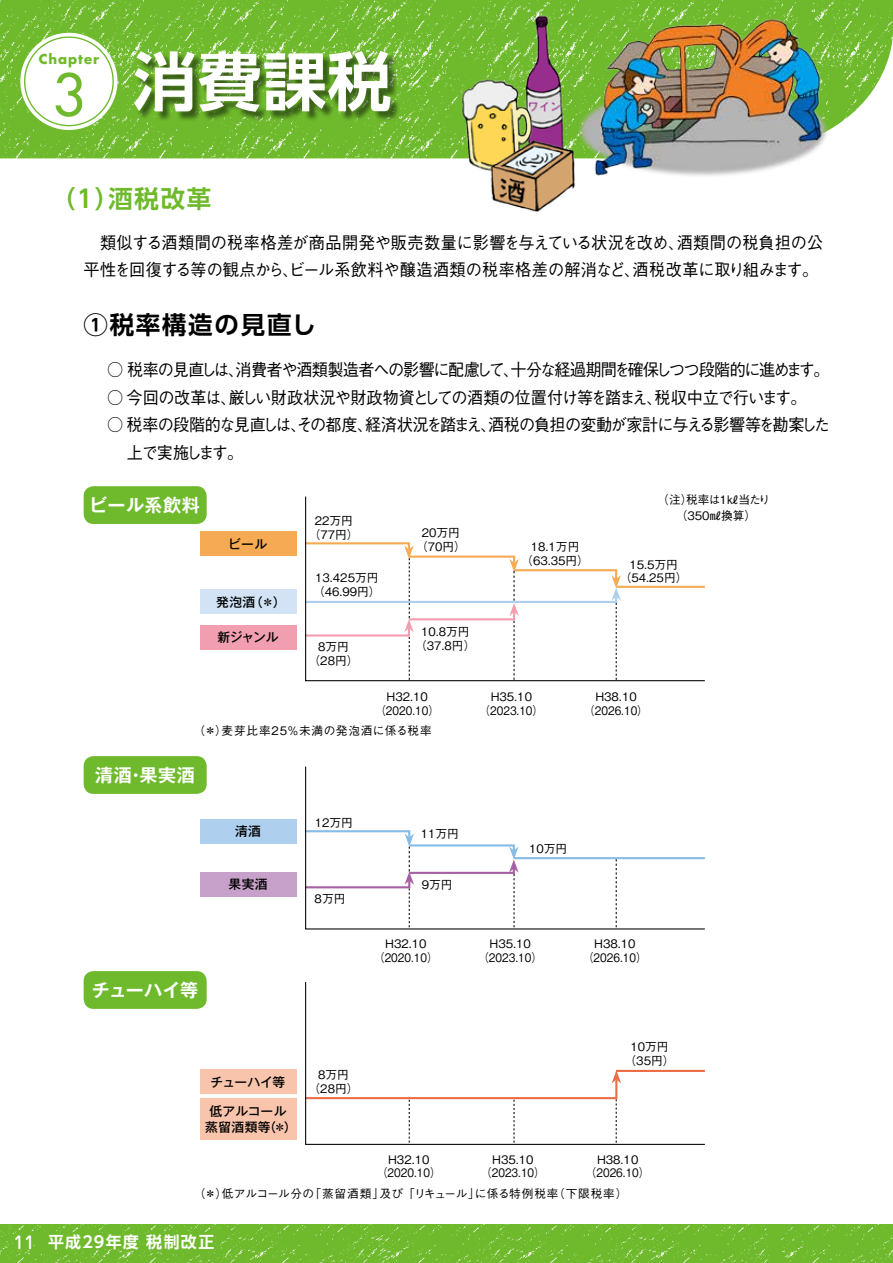
<style>
.page{position:relative;width:893px;height:1263px;background:#fff}
.page>*{position:absolute;margin:0;border:0;box-sizing:border-box;transform-origin:0 0}
.t1{font:700 63.6px "UD Shin Go Pro De";color:#fff}
.t2{font:56.55px "Futura";color:#6fba2c}
.t3{font:700 24.45px "UD Shin Go Pro De";letter-spacing:.07em;color:#000}
.t4{font:700 24.45px "UD Shin Go Pro De";color:#6fba2c}
.t5{font:700 18px "Gothic MB101 Pro De";letter-spacing:.03em;color:#fff}
.t6{font:500 16.95px/27.6px "Gothic BBB Pro";color:#000;scale:.95 1}
.t7{font:500 16.95px/27.6px "Gothic BBB Pro";letter-spacing:-.065em;color:#000;scale:.95 1}
.t8{font:500 16.95px "Gothic BBB Pro";letter-spacing:-.07em;color:#000;scale:.95 1}
.t9{font:500 16.95px "Gothic BBB Pro";letter-spacing:-.04em;color:#000;scale:.95 1}
.t10{font:500 16.95px "Jun 34 Pro";color:#fff}
.t11{font:700 15.9px "UD Shin Go Pro De";letter-spacing:.08em;color:#fff}
.t12{font:700 13.35px "Futura";letter-spacing:.07em;color:#6fba2c}
.t13{font:500 12.75px/15.9px "Gothic MB101 Pro";letter-spacing:.03em;color:#000;text-align:center}
.t14{font:500 11.7px/13.8px "Gothic BBB Pro";color:#000;text-align:center}
.t15{font:500 11.7px "Gothic BBB Pro";letter-spacing:.025em;color:#000}
.t16{font:500 11.7px "Gothic BBB Pro";letter-spacing:.07em;color:#000}
</style>
<div class="page">
<img style="left:0;top:0;width:893px;height:158px">
<img style="left:889px;top:0;width:4px;height:35px">
<div style="left:136px;top:53px;width:265px;height:69px;background:#000;opacity:.5"></div>
<div style="left:20px;top:33px;width:98px;height:97px;background:#fff;border-radius:50%"></div>
<img style="left:0;top:1224px;width:893px;height:39px">
<svg style="left:44px;top:1224px;width:174px;height:39px"></svg>
<div style="left:84px;top:486px;width:123px;height:38px;background:#6fba2c;border-radius:10px"></div>
<div style="left:84px;top:756px;width:123px;height:38px;background:#6fba2c;border-radius:10px"></div>
<div style="left:84px;top:971px;width:123px;height:38px;background:#6fba2c;border-radius:10px"></div>
<div style="left:200px;top:625px;width:96px;height:25px;background:#f19fb0"></div>
<div style="left:200px;top:590px;width:96px;height:24px;background:#d1e3f5"></div>
<div style="left:200px;top:532px;width:96px;height:24px;background:#f5aa53"></div>
<div style="left:200px;top:872px;width:96px;height:25px;background:#c7a1c9"></div>
<div style="left:200px;top:819px;width:96px;height:25px;background:#aed0ee"></div>
<div style="left:200px;top:1098px;width:96px;height:42px;background:#f8c5ac"></div>
<div style="left:200px;top:1069px;width:96px;height:25px;background:#f8c5ac"></div>
<svg style="left:305px;top:766px;width:400px;height:164px"></svg>
<svg style="left:305px;top:982px;width:400px;height:163px"></svg>
<svg style="left:9px;top:1225px;width:26px;height:28px"></svg>
<svg style="left:305px;top:496px;width:400px;height:186px"></svg>
<img style="left:519px;top:11px;width:48px;height:129px">
<img style="left:459px;top:77px;width:78px;height:93px">
<img style="left:574px;top:0;width:255px;height:176px">
<img style="left:485px;top:140px;width:96px;height:72px">
<p class="t12" style="left:39px;top:49px;width:62px">Chapter</p>
<h2 class="t2" style="left:53px;top:58px;width:34px">3</h2>
<h1 class="t1" style="left:133px;top:30px;width:260px">消費課税</h1>
<h3 class="t4" style="left:51px;top:179px;width:162px">（１）酒税改革</h3>
<h3 class="t6" style="left:83px;top:226px;width:780px">　類似する酒類間の税率格差が商品開発や販売数量に影響を与えている状況を改め、酒類間の税負担の公平性を回復する等の観点から、ビール系飲料や醸造酒類の税率格差の解消など、酒税改革に取り組みます。</h3>
<h3 class="t3" style="left:84px;top:305px;width:234px">①税率構造の見直し</h3>
<h3 class="t8" style="left:107px;top:356px;width:762px">○ 税率の見直しは、消費者や酒類製造者への影響に配慮して、十分な経過期間を確保しつつ段階的に進めます。</h3>
<h3 class="t9" style="left:107px;top:384px;width:738px">○ 今回の改革は、厳しい財政状況や財政物資としての酒類の位置付け等を踏まえ、税収中立で行います。</h3>
<h3 class="t7" style="left:107px;top:409px;width:762px">○ 税率の段階的な見直しは、その都度、経済状況を踏まえ、酒税の負担の変動が家計に与える影響等を勘案した　上で実施します。</h3>
<h3 class="t5" style="left:89px;top:490px;width:112px">ビール系飲料</h3>
<p class="t13" style="left:228px;top:534px;width:40px">ビール</p>
<p class="t13" style="left:216px;top:592px;width:71px">発泡酒（＊）</p>
<p class="t13" style="left:217px;top:628px;width:63px">新ジャンル</p>
<p class="t14" style="left:309px;top:512px;width:51px">22万円（77円）</p>
<p class="t14" style="left:313px;top:569px;width:69px;text-align:left">13.425万円（46.99円）</p>
<p class="t14" style="left:309px;top:639px;width:51px">8万円（28円）</p>
<p class="t14" style="left:416px;top:524px;width:51px">20万円（70円）</p>
<p class="t14" style="left:415px;top:623px;width:62px">10.8万円（37.8円）</p>
<p class="t14" style="left:521px;top:538px;width:69px">18.1万円（63.35円）</p>
<p class="t14" style="left:657px;top:491px;width:114px">（注）税率は１㎘当たり</p>
<p class="t14" style="left:676px;top:507px;width:82px">（350㎖換算）</p>
<p class="t14" style="left:620px;top:556px;width:69px">15.5万円（54.25円）</p>
<p class="t14" style="left:375px;top:688px;width:65px">H32.10（2020.10）</p>
<p class="t14" style="left:480px;top:688px;width:65px">H35.10（2023.10）</p>
<p class="t14" style="left:584px;top:688px;width:65px">H38.10（2026.10）</p>
<p class="t16" style="left:193px;top:721px;width:240px">（＊）麦芽比率25％未満の発泡酒に係る税率</p>
<h3 class="t5" style="left:95px;top:760px;width:101px">清酒・果実酒</h3>
<p class="t13" style="left:235px;top:822px;width:27px">清酒</p>
<p class="t13" style="left:229px;top:875px;width:41px">果実酒</p>
<p class="t14" style="left:315px;top:814px;width:40px">12万円</p>
<p class="t14" style="left:315px;top:890px;width:32px">8万円</p>
<h3 class="t5" style="left:92px;top:975px;width:108px">チューハイ等</h3>
<p class="t13" style="left:211px;top:1072px;width:76px">チューハイ等</p>
<p class="t13" style="left:205px;top:1102px;width:93px">低アルコール蒸留酒類等（＊）</p>
<p class="t14" style="left:309px;top:1066px;width:51px">8万円（28円）</p>
<p class="t14" style="left:421px;top:826px;width:40px">11万円</p>
<p class="t14" style="left:422px;top:876px;width:32px">9万円</p>
<p class="t14" style="left:529px;top:840px;width:40px">10万円</p>
<p class="t14" style="left:374px;top:935px;width:65px">H32.10（2020.10）</p>
<p class="t14" style="left:478px;top:935px;width:65px">H35.10（2023.10）</p>
<p class="t14" style="left:583px;top:935px;width:65px">H38.10（2026.10）</p>
<p class="t14" style="left:625px;top:1038px;width:51px">10万円（35円）</p>
<p class="t14" style="left:377px;top:1151px;width:65px">H32.10（2020.10）</p>
<p class="t14" style="left:481px;top:1151px;width:65px">H35.10（2023.10）</p>
<p class="t14" style="left:586px;top:1151px;width:65px">H38.10（2026.10）</p>
<h3 class="t10" style="left:14px;top:1228px;width:23px">11</h3>
<p class="t15" style="left:194px;top:1184px;width:435px">（＊）低アルコール分の「蒸留酒類」及び「リキュール」に係る特例税率（下限税率）</p>
<h3 class="t11" style="left:48px;top:1229px;width:168px">平成29年度 税制改正</h3>
</div>
